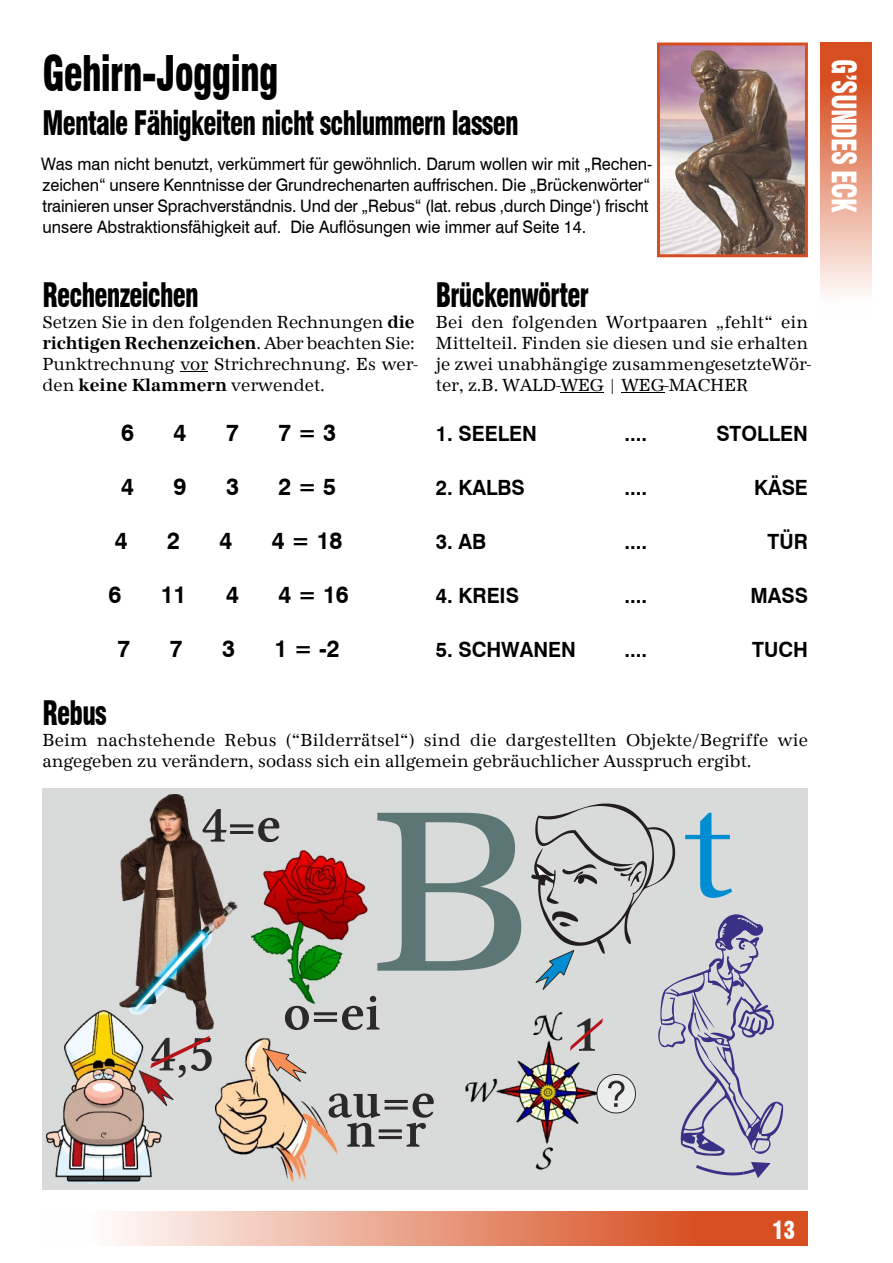
<style>
.page{position:relative;width:893px;height:1263px;background:#fff}
.page>*{position:absolute;margin:0;border:0;box-sizing:border-box;transform-origin:0 0}
.t1{font:900 condensed 48px "Swiss 721 BT";letter-spacing:-.02em;color:#000;scale:.8 1}
.t2{font:900 condensed 33px "Swiss 721 BT";letter-spacing:-.03em;color:#000;scale:.8 1}
.t3{font:900 condensed 33px "Swiss 721 BT";letter-spacing:-.03em;color:#fff;scale:.8 1}
.t4{font:700 24px "Swiss 721 BT";color:#000;scale:.95 1}
.t5{font:900 condensed 24px "Swiss 721 BT";color:#fff;scale:.91 1}
.t6{font:700 21px "Swiss 721 BT";color:#000;scale:.95 1}
.t7{font:18px/21px "Antiqua Std";color:#000;scale:.95 1}
.t8{font:17.25px/21px "Swiss 721 BT";color:#000;scale:.95 1}
.s1{font-weight:700}
</style>
<div class="page">
<svg style="left:114px;top:1212px;width:694px;height:34px;background:#e7957a"></svg>
<svg style="left:821px;top:43px;width:51px;height:251px;background:#e7957a"></svg>
<img style="left:661px;top:47px;width:143px;height:206px">
<div style="left:657px;top:43px;width:151px;height:214px;border:3px solid #d74f21"></div>
<hr style="left:561px;top:392px;width:43px;height:1px;background:#000">
<hr style="left:621px;top:392px;width:43px;height:1px;background:#000">
<div style="left:43px;top:788px;width:765px;height:402px;background:#d9dada"></div>
<img style="left:119px;top:795px;width:118px;height:235px">
<svg style="left:202px;top:809px;width:25px;height:32px"></svg>
<hr style="left:230px;top:831px;width:23px;height:3px;background:#2b2a29">
<hr style="left:230px;top:824px;width:23px;height:3px;background:#2b2a29">
<svg style="left:258px;top:818px;width:21px;height:24px"></svg>
<svg style="left:285px;top:1006px;width:24px;height:24px"></svg>
<hr style="left:314px;top:1019px;width:23px;height:3px;background:#2b2a29">
<hr style="left:314px;top:1012px;width:23px;height:3px;background:#2b2a29">
<svg style="left:342px;top:996px;width:37px;height:34px"></svg>
<img style="left:251px;top:850px;width:116px;height:154px">
<svg style="left:377px;top:813px;width:144px;height:158px"></svg>
<img style="left:46px;top:1010px;width:115px;height:174px">
<img style="left:216px;top:1039px;width:121px;height:143px">
<svg style="left:261px;top:1047px;width:46px;height:37px"></svg>
<hr style="left:385px;top:1106px;width:23px;height:3px;background:#2b2a29">
<hr style="left:385px;top:1100px;width:23px;height:3px;background:#2b2a29">
<svg style="left:329px;top:1093px;width:51px;height:54px"></svg>
<hr style="left:379px;top:1136px;width:23px;height:3px;background:#2b2a29">
<hr style="left:379px;top:1129px;width:23px;height:3px;background:#2b2a29">
<svg style="left:407px;top:1093px;width:27px;height:54px"></svg>
<img style="left:465px;top:1060px;width:87px;height:110px">
<svg style="left:138px;top:1035px;width:74px;height:72px"></svg>
<svg style="left:531px;top:803px;width:252px;height:353px"></svg>
<svg style="left:696px;top:1162px;width:75px;height:16px"></svg>
<svg style="left:180px;top:371px;width:28px;height:1px"></svg>
<h1 class="t1" style="left:43px;top:54px;width:297px">Gehirn-Jogging</h1>
<h2 class="t2" style="left:43px;top:110px;width:597px">Mentale Fähigkeiten nicht schlummern lassen</h2>
<p class="t8" style="left:41px;top:155px;width:645px">Was man nicht benutzt, verkümmert für gewöhnlich. Darum wollen wir mit „Rechen&shy;zeichen“ unsere Kenntnisse der Grundrechenarten auffrischen. Die „Brückenwörter“ trainieren unser Sprachverständnis. Und der „Rebus“ (lat. rebus ‚durch Dinge‘) frischt unsere Abstraktionsfähigkeit auf. Die Auflösungen wie immer auf Seite 14.</p>
<h2 class="t2" style="left:43px;top:282px;width:197px">Rechenzeichen</h2>
<p class="t7" style="left:43px;top:312px;width:397px">Setzen Sie in den folgenden Rechnungen <span class="s1">die richtigen Rechenzeichen</span>. Aber beachten Sie:<br>Punktrechnung vor Strichrechnung. Es wer&shy;den <span class="s1">keine Klammern</span> verwendet.</p>
<h3 class="t4" style="left:121px;top:423px;width:15px">6</h3>
<h3 class="t4" style="left:174px;top:423px;width:15px">4</h3>
<h3 class="t4" style="left:226px;top:423px;width:15px">7</h3>
<h3 class="t4" style="left:278px;top:423px;width:62px">7 = 3</h3>
<h3 class="t4" style="left:121px;top:477px;width:15px">4</h3>
<h3 class="t4" style="left:174px;top:477px;width:15px">9</h3>
<h3 class="t4" style="left:226px;top:477px;width:15px">3</h3>
<h3 class="t4" style="left:278px;top:477px;width:62px">2 = 5</h3>
<h3 class="t4" style="left:115px;top:531px;width:15px">4</h3>
<h3 class="t4" style="left:167px;top:531px;width:15px">2</h3>
<h3 class="t4" style="left:220px;top:531px;width:15px">4</h3>
<h3 class="t4" style="left:272px;top:531px;width:76px">4 = 18</h3>
<h3 class="t4" style="left:108px;top:585px;width:15px">6</h3>
<h3 class="t4" style="left:161px;top:585px;width:29px">11</h3>
<h3 class="t4" style="left:226px;top:585px;width:15px">4</h3>
<h3 class="t4" style="left:278px;top:585px;width:76px">4 = 16</h3>
<h3 class="t4" style="left:117px;top:639px;width:15px">7</h3>
<h3 class="t4" style="left:170px;top:639px;width:15px">7</h3>
<h3 class="t4" style="left:222px;top:639px;width:15px">3</h3>
<h3 class="t4" style="left:275px;top:639px;width:70px">1 = -2</h3>
<h2 class="t2" style="left:436px;top:282px;width:193px">Brückenwörter</h2>
<p class="t7" style="left:436px;top:312px;width:397px">Bei den folgenden Wortpaaren „fehlt“ ein Mittelteil. Finden sie diesen und sie erhalten je zwei unabhängige zusammengesetzteWör&shy;ter, z.B. WALD-WEG | WEG-MACHER</p>
<p class="t6" style="left:436px;top:425px;width:108px">1. SEELEN</p>
<p class="t6" style="left:624px;top:425px;width:25px">....</p>
<p class="t6" style="left:716px;top:425px;width:98px">STOLLEN</p>
<p class="t6" style="left:436px;top:479px;width:95px">2. KALBS</p>
<p class="t6" style="left:624px;top:479px;width:25px">....</p>
<p class="t6" style="left:754px;top:479px;width:58px">KÄSE</p>
<p class="t6" style="left:436px;top:533px;width:54px">3. AB</p>
<p class="t6" style="left:624px;top:533px;width:25px">....</p>
<p class="t6" style="left:768px;top:533px;width:44px">TÜR</p>
<p class="t6" style="left:436px;top:587px;width:89px">4. KREIS</p>
<p class="t6" style="left:624px;top:587px;width:25px">....</p>
<p class="t6" style="left:750px;top:587px;width:62px">MASS</p>
<p class="t6" style="left:436px;top:641px;width:149px">5. SCHWANEN</p>
<p class="t6" style="left:624px;top:641px;width:25px">....</p>
<p class="t6" style="left:752px;top:641px;width:60px">TUCH</p>
<h2 class="t2" style="left:43px;top:700px;width:82px">Rebus</h2>
<p class="t7" style="left:43px;top:730px;width:807px">Beim nachstehende Rebus (“Bilderrätsel“) sind die dargestellten Objekte/Begriffe wie angegeben zu verändern, sodass sich ein allgemein gebräuchlicher Ausspruch ergibt.</p>
<h2 class="t3" style="left:857px;top:59px;width:193px;rotate:90deg">G’SUNDES ECK</h2>
<h3 class="t5" style="left:772px;top:1221px;width:27px">13</h3>
</div>
